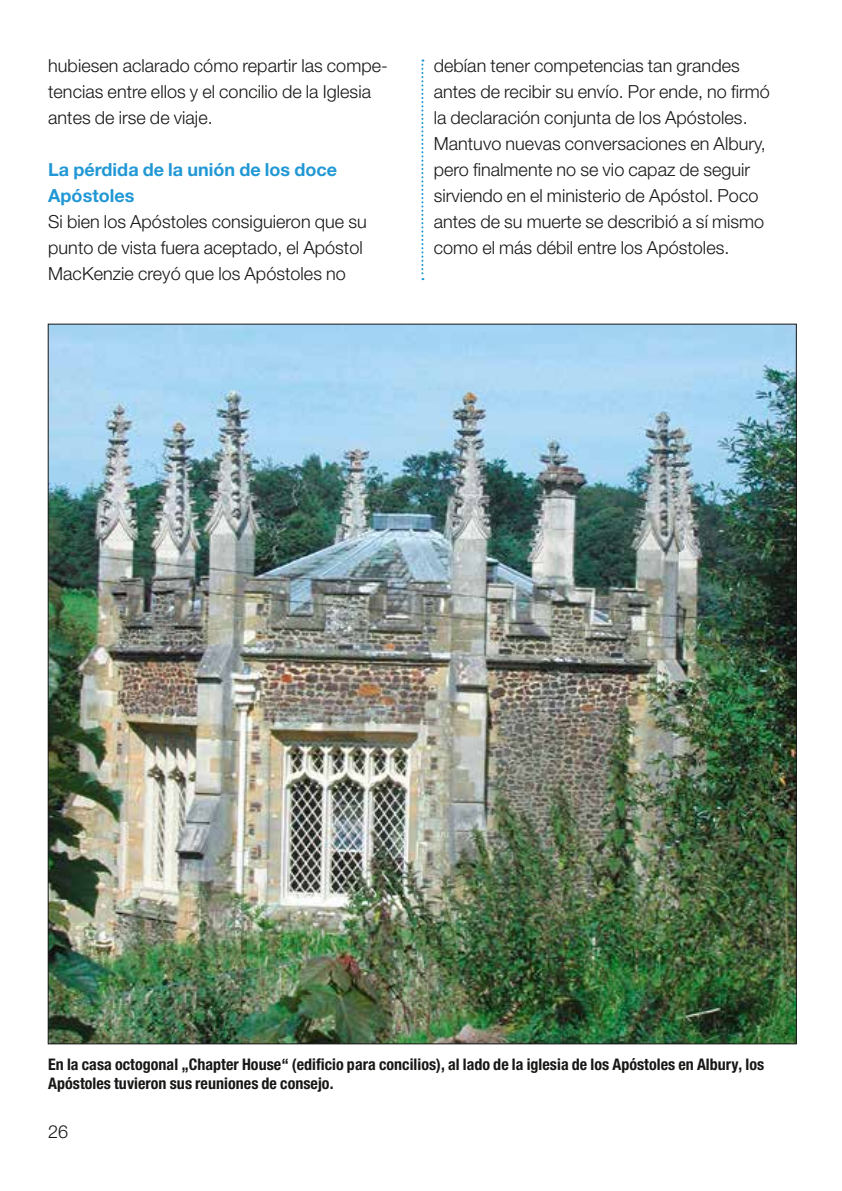
<style>
.page{position:relative;width:842px;height:1191px;background:#fff}
.page>*{position:absolute;margin:0;border:0;box-sizing:border-box;transform-origin:0 0}
.t1{font:300 18px/26px "Helvetica Neue";letter-spacing:.005em;color:#181716}
.t2{font:700 18px/26px "Helvetica Neue";letter-spacing:.005em;color:#2198d5}
.t3{font:700 condensed 16px/19px "Helvetica Neue";letter-spacing:.005em;color:#181716}
</style>
<div class="page">
<svg style="left:421px;top:60px;width:2px;height:220px"></svg>
<img style="left:50px;top:326px;width:745px;height:716px">
<p class="t1" style="left:48px;top:52px;width:341px">hubiesen aclarado cómo repartir las compe&shy;tencias entre ellos y el concilio de la Iglesia antes de irse de viaje.</p>
<p class="t2" style="left:48px;top:156px;width:291px">La pérdida de la unión de los doce<br>Apóstoles</p>
<p class="t1" style="left:48px;top:208px;width:320px">Si bien los Apóstoles consiguieron que su punto de vista fuera aceptado, el Apóstol<br>MacKenzie creyó que los Apóstoles no</p>
<p class="t1" style="left:434px;top:52px;width:338px">debían tener competencias tan grandes antes de recibir su envío. Por ende, no firmó la declaración conjunta de los Apóstoles.<br>Mantuvo nuevas conversaciones en Albury, pero finalmente no se vio capaz de seguir sirviendo en el ministerio de Apóstol. Poco antes de su muerte se describió a sí mismo como el más débil entre los Apóstoles.</p>
<p class="t3" style="left:48px;top:1055px;width:717px">En la casa octogonal „Chapter House“ (edificio para concilios), al lado de la iglesia de los Apóstoles en Albury, los<br>Apóstoles tuvieron sus reuniones de consejo.</p>
<p class="t1" style="left:48px;top:1118px;width:22px">26</p>
</div>
